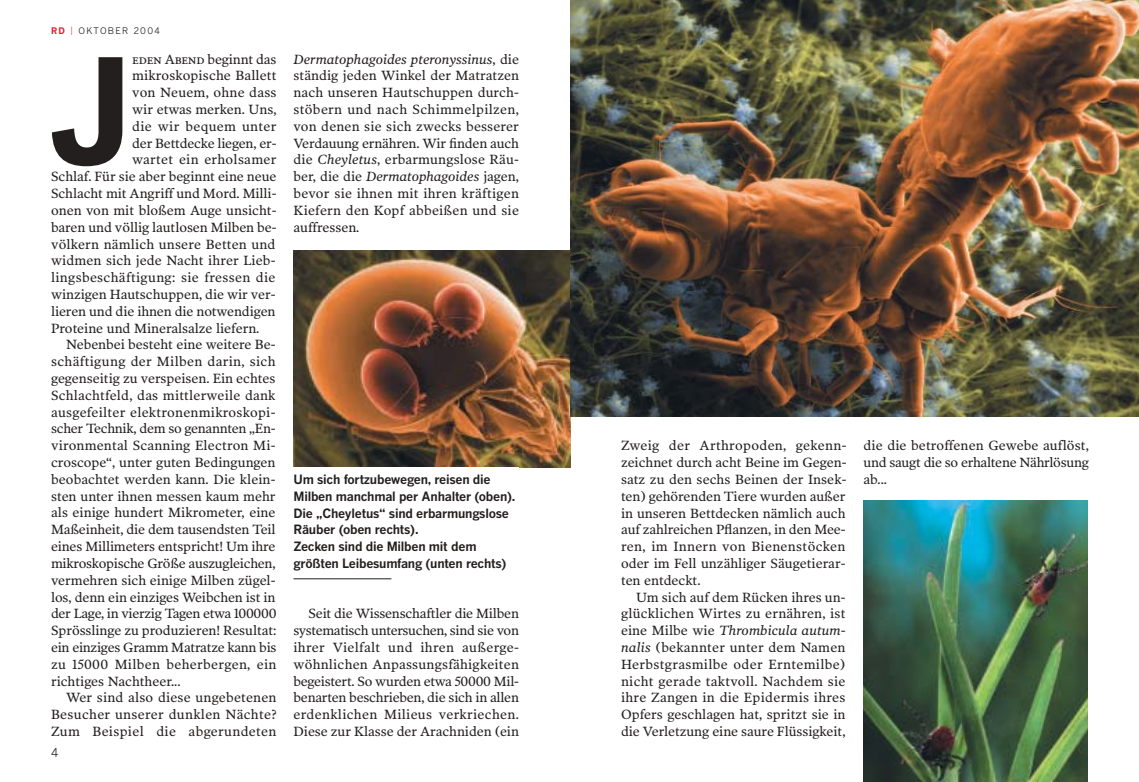
<style>
.page{position:relative;width:1139px;height:782px;background:#fff}
.page>*{position:absolute;margin:0;border:0;box-sizing:border-box;transform-origin:0 0}
.t1{font:900 148.95px "Griffith Gothic";color:#231f1f}
.t2{font:13.5px/16.8px "Poynter OS Text Two L";color:#231f1f;text-align:justify}
.t3{font:13.5px "Poynter OS Text Two L";letter-spacing:.025em;color:#231f1f}
.t4{font:13.5px "Poynter OS Text Two L";letter-spacing:-.02em;color:#231f1f}
.t5{font:13.5px "Poynter OS Text Two L";letter-spacing:.02em;color:#231f1f}
.t6{font:700 12.75px/16.8px "Benton Gothic";letter-spacing:-.02em;color:#231f1f}
.t7{font:12px "Benton Gothic";color:#231f1f}
.t8{font:9px "Benton Gothic";letter-spacing:.145em;color:#231f1f}
.s1{font-weight:700;color:#e0192a}
.s2{font-weight:300;font-size:11.25px;color:#e0192a}
.s3{font-family:"Poynter OS Text Two L Roman SC"}
.s4{font-style:italic}
</style>
<div class="page">
<img style="left:293px;top:250px;width:277px;height:217px">
<hr style="left:293px;top:578px;width:98px;height:1px;background:#231f1f">
<img style="left:570px;top:0;width:568px;height:416px">
<img style="left:863px;top:500px;width:224px;height:281px">
<p class="t8" style="left:51px;top:27px;width:110px"><span class="s1">RD</span> <span class="s2">I</span> OKTOBER 2004</p>
<h1 class="t1" style="left:50px;top:58px;width:82px">J</h1>
<p class="t2" style="left:132px;top:52px;width:146px"><span class="s3">eden Abend</span> beginnt das</p>
<p class="t2" style="left:132px;top:69px;width:146px">mikroskopische Ballett</p>
<p class="t2" style="left:132px;top:86px;width:146px">von Neuem, ohne dass</p>
<p class="t2" style="left:132px;top:102px;width:146px">wir etwas merken. Uns,</p>
<p class="t3" style="left:132px;top:121px;width:146px">die wir bequem unter</p>
<p class="t2" style="left:132px;top:136px;width:146px">der Bettdecke liegen, er-</p>
<p class="t3" style="left:132px;top:155px;width:146px">wartet ein erholsamer</p>
<p class="t2" style="left:51px;top:170px;width:227px">Schlaf. Für sie aber beginnt eine neue</p>
<p class="t2" style="left:51px;top:186px;width:227px">Schlacht mit Angriff und Mord. Milli-</p>
<p class="t2" style="left:51px;top:203px;width:227px">onen von mit bloßem Auge unsicht-</p>
<p class="t2" style="left:51px;top:220px;width:227px">baren und völlig lautlosen Milben be-</p>
<p class="t2" style="left:51px;top:237px;width:226px">völkern nämlich unsere Betten und</p>
<p class="t2" style="left:51px;top:254px;width:226px">widmen sich jede Nacht ihrer Lieb-</p>
<p class="t3" style="left:51px;top:272px;width:226px">lingsbeschäftigung: sie fressen die</p>
<p class="t2" style="left:51px;top:287px;width:226px">winzigen Hautschuppen, die wir ver-</p>
<p class="t2" style="left:51px;top:304px;width:226px">lieren und die ihnen die notwendigen</p>
<p class="t2" style="left:51px;top:321px;width:210px">Proteine und Mineralsalze liefern.</p>
<p class="t2" style="left:66px;top:338px;width:211px">Nebenbei besteht eine weitere Be-</p>
<p class="t3" style="left:51px;top:356px;width:226px">schäftigung der Milben darin, sich</p>
<p class="t2" style="left:51px;top:371px;width:226px">gegenseitig zu verspeisen. Ein echtes</p>
<p class="t2" style="left:51px;top:388px;width:226px">Schlachtfeld, das mittlerweile dank</p>
<p class="t5" style="left:51px;top:407px;width:226px">ausgefeilter elektronenmikroskopi-</p>
<p class="t4" style="left:51px;top:424px;width:226px">scher Technik, dem so genannten „En-</p>
<p class="t2" style="left:51px;top:438px;width:226px">vironmental Scanning Electron Mi-</p>
<p class="t2" style="left:51px;top:455px;width:226px">croscope“, unter guten Bedingungen</p>
<p class="t2" style="left:51px;top:472px;width:226px">beobachtet werden kann. Die klein-</p>
<p class="t2" style="left:51px;top:489px;width:226px">sten unter ihnen messen kaum mehr</p>
<p class="t2" style="left:51px;top:506px;width:226px">als einige hundert Mikrometer, eine</p>
<p class="t2" style="left:51px;top:522px;width:226px">Maßeinheit, die dem tausendsten Teil</p>
<p class="t2" style="left:51px;top:539px;width:226px">eines Millimeters entspricht! Um ihre</p>
<p class="t4" style="left:51px;top:558px;width:226px">mikroskopische Größe auszugleichen,</p>
<p class="t2" style="left:51px;top:573px;width:226px">vermehren sich einige Milben zügel-</p>
<p class="t2" style="left:51px;top:590px;width:226px">los, denn ein einziges Weibchen ist in</p>
<p class="t4" style="left:51px;top:608px;width:227px">der Lage, in vierzig Tagen etwa 100000</p>
<p class="t2" style="left:51px;top:623px;width:227px">Sprösslinge zu produzieren! Resultat:</p>
<p class="t4" style="left:51px;top:642px;width:227px">ein einziges Gramm Matratze kann bis</p>
<p class="t3" style="left:51px;top:659px;width:227px">zu 15000 Milben beherbergen, ein</p>
<p class="t2" style="left:51px;top:674px;width:131px">richtiges Nachtheer...</p>
<p class="t2" style="left:66px;top:690px;width:212px">Wer sind also diese ungebetenen</p>
<p class="t3" style="left:51px;top:709px;width:227px">Besucher unserer dunklen Nächte?</p>
<p class="t3" style="left:51px;top:726px;width:227px">Zum Beispiel die abgerundeten</p>
<p class="t7" style="left:51px;top:748px;width:9px">4</p>
<p class="t2" style="left:293px;top:52px;width:227px"><span class="s4">Dermatophagoides pteronyssinus</span>, die ständig jeden Winkel der Matratzen nach unseren Hautschuppen durch&shy;stöbern und nach Schimmelpilzen, von denen sie sich zwecks besserer Verdauung ernähren. Wir finden auch die <span class="s4">Cheyletus</span>, erbarmungslose Räu&shy;ber, die die <span class="s4">Dermatophagoides</span> jagen, bevor sie ihnen mit ihren kräftigen Kiefern den Kopf abbeißen und sie auffressen.</p>
<p class="t6" style="left:293px;top:472px;width:223px">Um sich fortzubewegen, reisen die Milben manchmal per Anhalter (oben).<br>Die „Cheyletus“ sind erbarmungslose Räuber (oben rechts).<br>Zecken sind die Milben mit dem größten Leibesumfang (unten rechts)</p>
<p class="t2" style="left:293px;top:606px;width:227px;text-indent:15px">Seit die Wissenschaftler die Milben systematisch untersuchen, sind sie von ihrer Vielfalt und ihren außerge&shy;wöhnlichen Anpassungsfähigkeiten begeistert. So wurden etwa 50000 Mil&shy;benarten beschrieben, die sich in allen erdenklichen Milieus verkriechen.<br>Diese zur Klasse der Arachniden (ein</p>
<p class="t2" style="left:621px;top:438px;width:227px">Zweig der Arthropoden, gekenn&shy;zeichnet durch acht Beine im Gegen&shy;satz zu den sechs Beinen der Insek&shy;ten) gehörenden Tiere wurden außer in unseren Bettdecken nämlich auch auf zahlreichen Pflanzen, in den Mee&shy;ren, im Innern von Bienenstöcken oder im Fell unzähliger Säugetierar&shy;ten entdeckt.</p>
<p class="t2" style="left:621px;top:590px;width:226px;text-indent:15px">Um sich auf dem Rücken ihres un&shy;glücklichen Wirtes zu ernähren, ist eine Milbe wie <span class="s4">Thrombicula autum&shy;nalis</span> (bekannter unter dem Namen Herbstgrasmilbe oder Erntemilbe) nicht gerade taktvoll. Nachdem sie ihre Zangen in die Epidermis ihres Opfers geschlagen hat, spritzt sie in die Verletzung eine saure Flüssigkeit,</p>
<p class="t2" style="left:863px;top:438px;width:227px">die die betroffenen Gewebe auflöst, und saugt die so erhaltene Nährlösung ab...</p>
</div>
